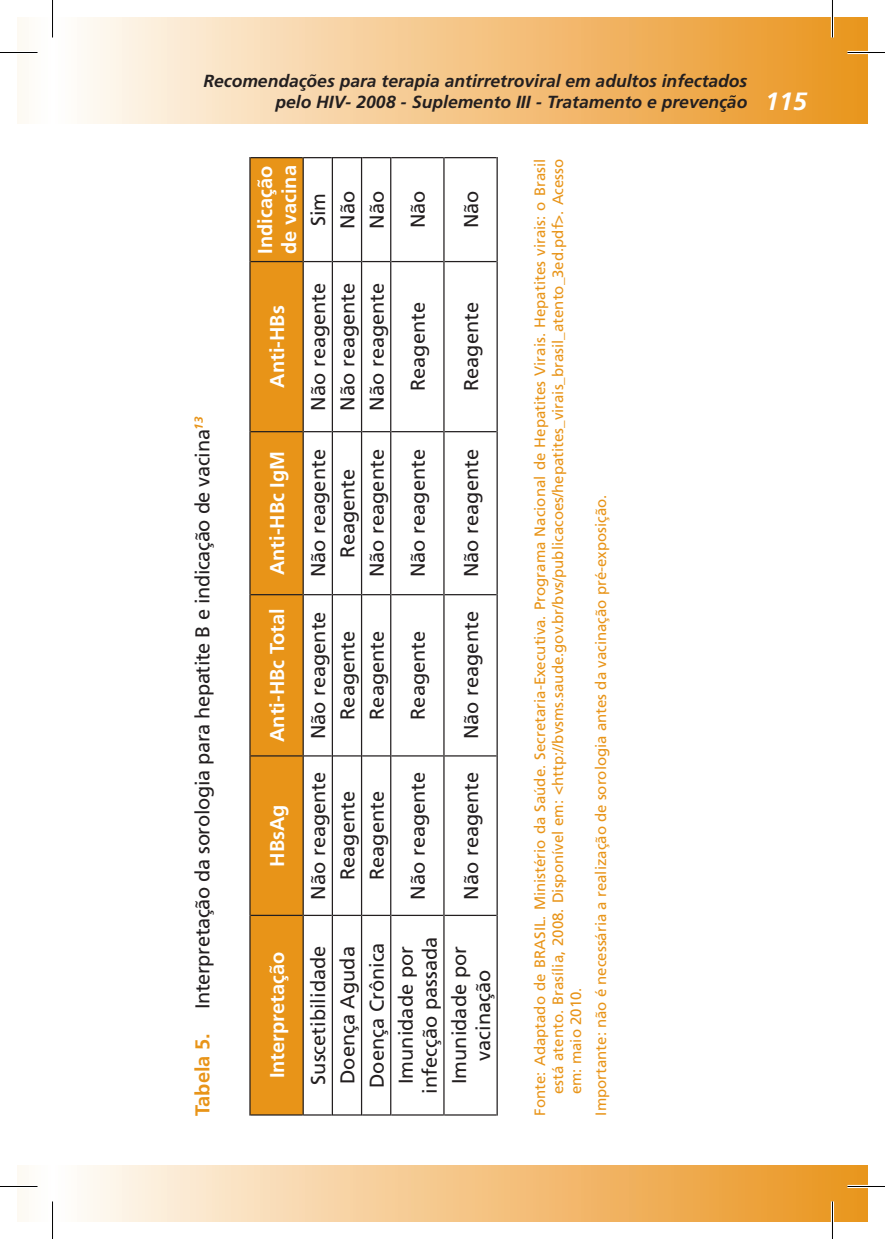
<style>
.page{position:relative;width:885px;height:1239px;background:#fff}
.page>*{position:absolute;margin:0;border:0;box-sizing:border-box;transform-origin:0 0}
.t1{font:20px/24px "Frutiger LT Std";color:#231f20;text-align:center}
.t2{font:700 20px/24px "Frutiger LT Std";color:#fff}
.t3{font:italic 700 17.5px/21px "Frutiger LT Std";color:#231f20}
.t4{font:15px/18px "Frutiger LT Std";color:#e89418;text-align:justify}
.s1{font-size:25px;color:#fff}
.s2{font-weight:700;color:#e89418}
</style>
<div class="page">
<div style="left:17px;top:17px;width:35px;height:106px;background:#fefcf8"></div>
<div style="left:17px;top:1165px;width:35px;height:57px;background:#fefcf8"></div>
<div style="left:52px;top:17px;width:815px;height:106px;background:linear-gradient(to right,#fffbf7,#ea931c)"></div>
<div style="left:52px;top:1165px;width:815px;height:57px;background:linear-gradient(to right,#fffbf7,#ea931c)"></div>
<svg style="left:250px;top:158px;width:52px;height:956px;background:#de8e18"></svg>
<hr style="left:249px;top:915px;width:1px;height:200px;background:#231f20">
<hr style="left:250px;top:1114px;width:52px;height:1px;background:#231f20">
<hr style="left:249px;top:756px;width:1px;height:159px;background:#231f20">
<hr style="left:250px;top:915px;width:52px;height:1px;background:#231f20">
<hr style="left:249px;top:595px;width:1px;height:161px;background:#231f20">
<hr style="left:250px;top:755px;width:52px;height:1px;background:#231f20">
<hr style="left:249px;top:432px;width:1px;height:163px;background:#231f20">
<hr style="left:250px;top:594px;width:52px;height:1px;background:#231f20">
<hr style="left:249px;top:262px;width:1px;height:170px;background:#231f20">
<hr style="left:250px;top:431px;width:52px;height:1px;background:#231f20">
<hr style="left:249px;top:157px;width:1px;height:105px;background:#231f20">
<hr style="left:250px;top:261px;width:52px;height:1px;background:#231f20">
<hr style="left:250px;top:157px;width:52px;height:1px;background:#231f20">
<hr style="left:302px;top:915px;width:2px;height:200px;background:#231f20">
<hr style="left:302px;top:756px;width:2px;height:159px;background:#231f20">
<hr style="left:302px;top:595px;width:2px;height:161px;background:#231f20">
<hr style="left:302px;top:432px;width:2px;height:163px;background:#231f20">
<hr style="left:302px;top:262px;width:2px;height:170px;background:#231f20">
<hr style="left:302px;top:157px;width:2px;height:105px;background:#231f20">
<hr style="left:332px;top:915px;width:1px;height:200px;background:#231f20">
<hr style="left:332px;top:756px;width:1px;height:159px;background:#231f20">
<hr style="left:332px;top:595px;width:1px;height:161px;background:#231f20">
<hr style="left:332px;top:432px;width:1px;height:163px;background:#231f20">
<hr style="left:332px;top:262px;width:1px;height:170px;background:#231f20">
<hr style="left:332px;top:157px;width:1px;height:105px;background:#231f20">
<hr style="left:361px;top:915px;width:1px;height:200px;background:#231f20">
<svg style="left:304px;top:1114px;width:86px;height:1px"></svg>
<hr style="left:361px;top:756px;width:1px;height:159px;background:#231f20">
<svg style="left:304px;top:915px;width:86px;height:1px"></svg>
<hr style="left:361px;top:595px;width:1px;height:161px;background:#231f20">
<svg style="left:304px;top:755px;width:86px;height:1px"></svg>
<hr style="left:361px;top:432px;width:1px;height:163px;background:#231f20">
<svg style="left:304px;top:594px;width:86px;height:1px"></svg>
<hr style="left:361px;top:262px;width:1px;height:170px;background:#231f20">
<svg style="left:304px;top:431px;width:86px;height:1px"></svg>
<hr style="left:361px;top:157px;width:1px;height:105px;background:#231f20">
<svg style="left:304px;top:261px;width:86px;height:1px"></svg>
<svg style="left:304px;top:157px;width:86px;height:1px"></svg>
<hr style="left:390px;top:915px;width:1px;height:200px;background:#231f20">
<hr style="left:391px;top:1114px;width:52px;height:1px;background:#231f20">
<hr style="left:390px;top:756px;width:1px;height:159px;background:#231f20">
<hr style="left:391px;top:915px;width:52px;height:1px;background:#231f20">
<hr style="left:390px;top:595px;width:1px;height:161px;background:#231f20">
<hr style="left:391px;top:755px;width:52px;height:1px;background:#231f20">
<hr style="left:390px;top:432px;width:1px;height:163px;background:#231f20">
<hr style="left:391px;top:594px;width:52px;height:1px;background:#231f20">
<hr style="left:390px;top:262px;width:1px;height:170px;background:#231f20">
<hr style="left:391px;top:431px;width:52px;height:1px;background:#231f20">
<hr style="left:390px;top:157px;width:1px;height:105px;background:#231f20">
<hr style="left:391px;top:261px;width:52px;height:1px;background:#231f20">
<hr style="left:391px;top:157px;width:52px;height:1px;background:#231f20">
<hr style="left:443px;top:915px;width:1px;height:200px;background:#231f20">
<hr style="left:444px;top:1114px;width:52px;height:1px;background:#231f20">
<hr style="left:443px;top:756px;width:1px;height:159px;background:#231f20">
<hr style="left:444px;top:915px;width:52px;height:1px;background:#231f20">
<hr style="left:443px;top:595px;width:1px;height:161px;background:#231f20">
<hr style="left:444px;top:755px;width:52px;height:1px;background:#231f20">
<hr style="left:443px;top:432px;width:1px;height:163px;background:#231f20">
<hr style="left:444px;top:594px;width:52px;height:1px;background:#231f20">
<hr style="left:443px;top:262px;width:1px;height:170px;background:#231f20">
<hr style="left:444px;top:431px;width:52px;height:1px;background:#231f20">
<hr style="left:443px;top:157px;width:1px;height:105px;background:#231f20">
<hr style="left:444px;top:261px;width:52px;height:1px;background:#231f20">
<hr style="left:444px;top:157px;width:52px;height:1px;background:#231f20">
<hr style="left:496px;top:915px;width:2px;height:200px;background:#231f20">
<hr style="left:496px;top:756px;width:2px;height:159px;background:#231f20">
<hr style="left:496px;top:595px;width:2px;height:161px;background:#231f20">
<hr style="left:496px;top:432px;width:2px;height:163px;background:#231f20">
<hr style="left:496px;top:262px;width:2px;height:170px;background:#231f20">
<hr style="left:496px;top:157px;width:2px;height:105px;background:#231f20">
<hr style="left:0;top:51px;width:38px;height:3px;background:#fff">
<hr style="left:847px;top:51px;width:38px;height:3px;background:#fff">
<hr style="left:0;top:1185px;width:38px;height:3px;background:#fff">
<hr style="left:847px;top:1185px;width:38px;height:3px;background:#fff">
<hr style="left:51px;top:0;width:3px;height:37px;background:#fff">
<hr style="left:51px;top:1201px;width:3px;height:38px;background:#fff">
<svg style="left:830px;top:17px;width:4px;height:20px"></svg>
<svg style="left:830px;top:1201px;width:4px;height:21px"></svg>
<hr style="left:0;top:52px;width:38px;height:1px;background:#000">
<hr style="left:847px;top:52px;width:38px;height:1px;background:#000">
<hr style="left:0;top:1186px;width:38px;height:1px;background:#000">
<hr style="left:847px;top:1186px;width:38px;height:1px;background:#000">
<hr style="left:52px;top:0;width:1px;height:37px;background:#000">
<hr style="left:52px;top:1201px;width:1px;height:38px;background:#000">
<hr style="left:832px;top:0;width:1px;height:37px;background:#000">
<hr style="left:832px;top:1201px;width:1px;height:38px;background:#000">
<p class="t3" style="left:275px;top:70px;width:533px;text-indent:-72px">Recomendações para terapia antirretroviral em adultos infectados<br>pelo HIV- 2008 - Suplemento III - Tratamento e prevenção <span class="s1">115</span></p>
<p class="t1" style="left:190px;top:1115px;width:700px;rotate:-90deg"><span class="s2">Tabela 5.</span> Interpretação da sorologia para hepatite B e indicação de vacina<sup>13</sup></p>
<p class="t2" style="left:253px;top:254px;width:90px;rotate:-90deg">Indicação de vacina</p>
<p class="t2" style="left:265px;top:388px;width:84px;rotate:-90deg">Anti-HBs</p>
<p class="t1" style="left:306px;top:226px;width:35px;rotate:-90deg">Sim</p>
<p class="t1" style="left:335px;top:229px;width:39px;rotate:-90deg">Não</p>
<p class="t1" style="left:365px;top:228px;width:39px;rotate:-90deg">Não</p>
<p class="t1" style="left:306px;top:411px;width:129px;rotate:-90deg">Não reagente</p>
<p class="t1" style="left:335px;top:411px;width:129px;rotate:-90deg">Não reagente</p>
<p class="t1" style="left:365px;top:411px;width:129px;rotate:-90deg">Não reagente</p>
<p class="t1" style="left:406px;top:228px;width:39px;rotate:-90deg">Não</p>
<p class="t1" style="left:406px;top:391px;width:90px;rotate:-90deg">Reagente</p>
<p class="t1" style="left:459px;top:228px;width:39px;rotate:-90deg">Não</p>
<p class="t1" style="left:459px;top:391px;width:90px;rotate:-90deg">Reagente</p>
<p class="t2" style="left:265px;top:575px;width:126px;rotate:-90deg">Anti-HBc IgM</p>
<p class="t2" style="left:265px;top:742px;width:135px;rotate:-90deg">Anti-HBc Total</p>
<p class="t2" style="left:265px;top:867px;width:64px;rotate:-90deg">HBsAg</p>
<p class="t2" style="left:265px;top:1078px;width:128px;rotate:-90deg">Interpretação</p>
<p class="t1" style="left:306px;top:577px;width:129px;rotate:-90deg">Não reagente</p>
<p class="t1" style="left:335px;top:558px;width:90px;rotate:-90deg">Reagente</p>
<p class="t1" style="left:365px;top:577px;width:129px;rotate:-90deg">Não reagente</p>
<p class="t1" style="left:306px;top:739px;width:129px;rotate:-90deg">Não reagente</p>
<p class="t1" style="left:335px;top:720px;width:90px;rotate:-90deg">Reagente</p>
<p class="t1" style="left:365px;top:720px;width:90px;rotate:-90deg">Reagente</p>
<p class="t1" style="left:306px;top:900px;width:129px;rotate:-90deg">Não reagente</p>
<p class="t1" style="left:335px;top:880px;width:90px;rotate:-90deg">Reagente</p>
<p class="t1" style="left:365px;top:880px;width:90px;rotate:-90deg">Reagente</p>
<p class="t1" style="left:406px;top:577px;width:129px;rotate:-90deg">Não reagente</p>
<p class="t1" style="left:406px;top:720px;width:90px;rotate:-90deg">Reagente</p>
<p class="t1" style="left:406px;top:899px;width:129px;rotate:-90deg">Não reagente</p>
<p class="t1" style="left:459px;top:577px;width:129px;rotate:-90deg">Não reagente</p>
<p class="t1" style="left:459px;top:739px;width:129px;rotate:-90deg">Não reagente</p>
<p class="t1" style="left:459px;top:899px;width:129px;rotate:-90deg">Não reagente</p>
<p class="t1" style="left:306px;top:1085px;width:140px;rotate:-90deg">Suscetibilidade</p>
<p class="t1" style="left:335px;top:1084px;width:139px;rotate:-90deg">Doença Aguda</p>
<p class="t1" style="left:365px;top:1088px;width:147px;rotate:-90deg">Doença Crônica</p>
<p class="t1" style="left:394px;top:1093px;width:158px;rotate:-90deg">Imunidade por infecção passada</p>
<p class="t1" style="left:447px;top:1084px;width:139px;rotate:-90deg">Imunidade por vacinação</p>
<p class="t4" style="left:531px;top:1094px;width:937px;text-indent:-21px;rotate:-90deg">Fonte: Adaptado de BRASIL. Ministério da Saúde. Secretaria-Executiva. Programa Nacional de Hepatites Virais. Hepatites virais: o Brasil está atento. Brasília, 2008. Disponível em: &lt;http://bvsms.saude.gov.br/bvs/publicacoes/hepatites_virais_brasil_atento_3ed.pdf&gt;. Acesso em: maio 2010.</p>
<p class="t4" style="left:592px;top:1115px;width:623px;rotate:-90deg">Importante: não é necessária a realização de sorologia antes da vacinação pré-exposição.</p>
</div>
